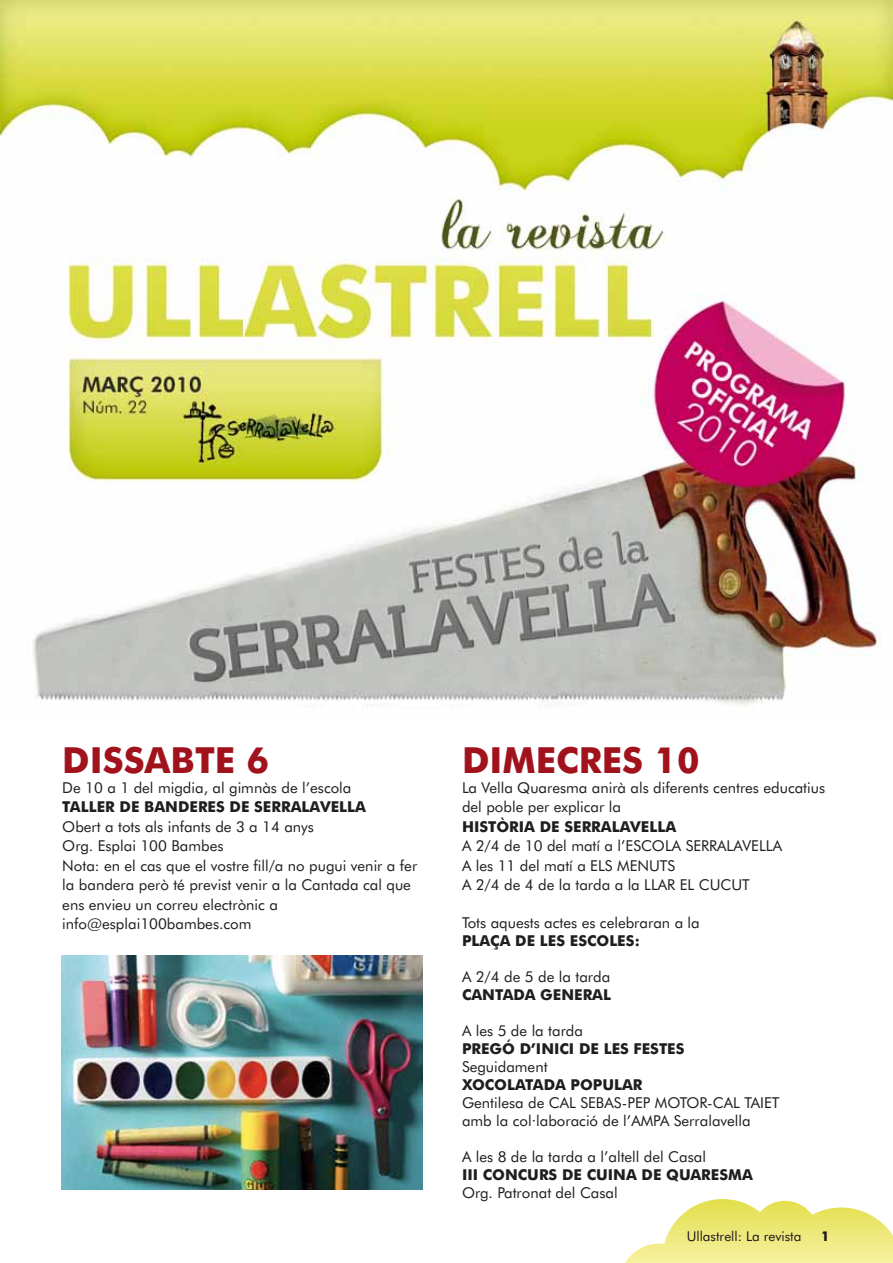
<style>
.page{position:relative;width:893px;height:1263px;background:#fff}
.page>*{position:absolute;margin:0;border:0;box-sizing:border-box;transform-origin:0 0}
.t1{font:700 36px "Futura BT";color:#a1131c}
.t2{font:15px/19.5px "Futura BT";color:#1f1e1d}
.t3{font:13.5px "Futura BT";color:#1a171c}
.t4{font:700 13.5px "Futura BT";color:#1a171c}
.s1{font-weight:700}
</style>
<div class="page">
<svg style="left:625px;top:1199px;width:268px;height:64px"></svg>
<img style="left:0;top:0;width:893px;height:706px">
<img style="left:61px;top:955px;width:362px;height:234px">
<p class="t1" style="left:62px;top:739px;width:208px">DISSABTE 6</p>
<p class="t2" style="left:62px;top:778px;width:356px">De 10 a 1 del migdia, al gimnàs de l’escola<br><span class="s1">TALLER DE BANDERES DE SERRALAVELLA<br></span>Obert a tots als infants de 3 a 14 anys<br>Org. Esplai 100 Bambes<br>Nota: en el cas que el vostre fill/a no pugui venir a fer la bandera però té previst venir a la Cantada cal que ens envieu un correu electrònic a info@esplai100bambes.com</p>
<p class="t1" style="left:462px;top:739px;width:239px">DIMECRES 10</p>
<p class="t2" style="left:462px;top:778px;width:365px">La Vella Quaresma anirà als diferents centres educatius del poble per explicar la<br><span class="s1">HISTÒRIA DE SERRALAVELLA<br></span>A 2/4 de 10 del matí a l’ESCOLA SERRALAVELLA<br>A les 11 del matí a ELS MENUTS<br>A 2/4 de 4 de la tarda a la LLAR EL CUCUT</p>
<p class="t2" style="left:462px;top:913px;width:239px;line-height:18px">Tots aquests actes es celebraran a la<br><span class="s1">PLAÇA DE LES ESCOLES:</span></p>
<p class="t2" style="left:462px;top:967px;width:151px;line-height:18px">A 2/4 de 5 de la tarda<br><span class="s1">CANTADA GENERAL</span></p>
<p class="t2" style="left:462px;top:1021px;width:319px;line-height:18px">A les 5 de la tarda<br><span class="s1">PREGÓ D’INICI DE LES FESTES<br></span>Seguidament<br><span class="s1">XOCOLATADA POPULAR<br></span>Gentilesa de CAL SEBAS-PEP MOTOR-CAL TAIET amb la col·laboració de l’AMPA Serralavella</p>
<p class="t2" style="left:462px;top:1147px;width:292px;line-height:18px">A les 8 de la tarda a l’altell del Casal<br><span class="s1">III CONCURS DE CUINA DE QUARESMA<br></span>Org. Patronat del Casal</p>
<p class="t3" style="left:687px;top:1228px;width:116px">Ullastrell: La revista</p>
<p class="t4" style="left:821px;top:1228px;width:10px">1</p>
</div>
